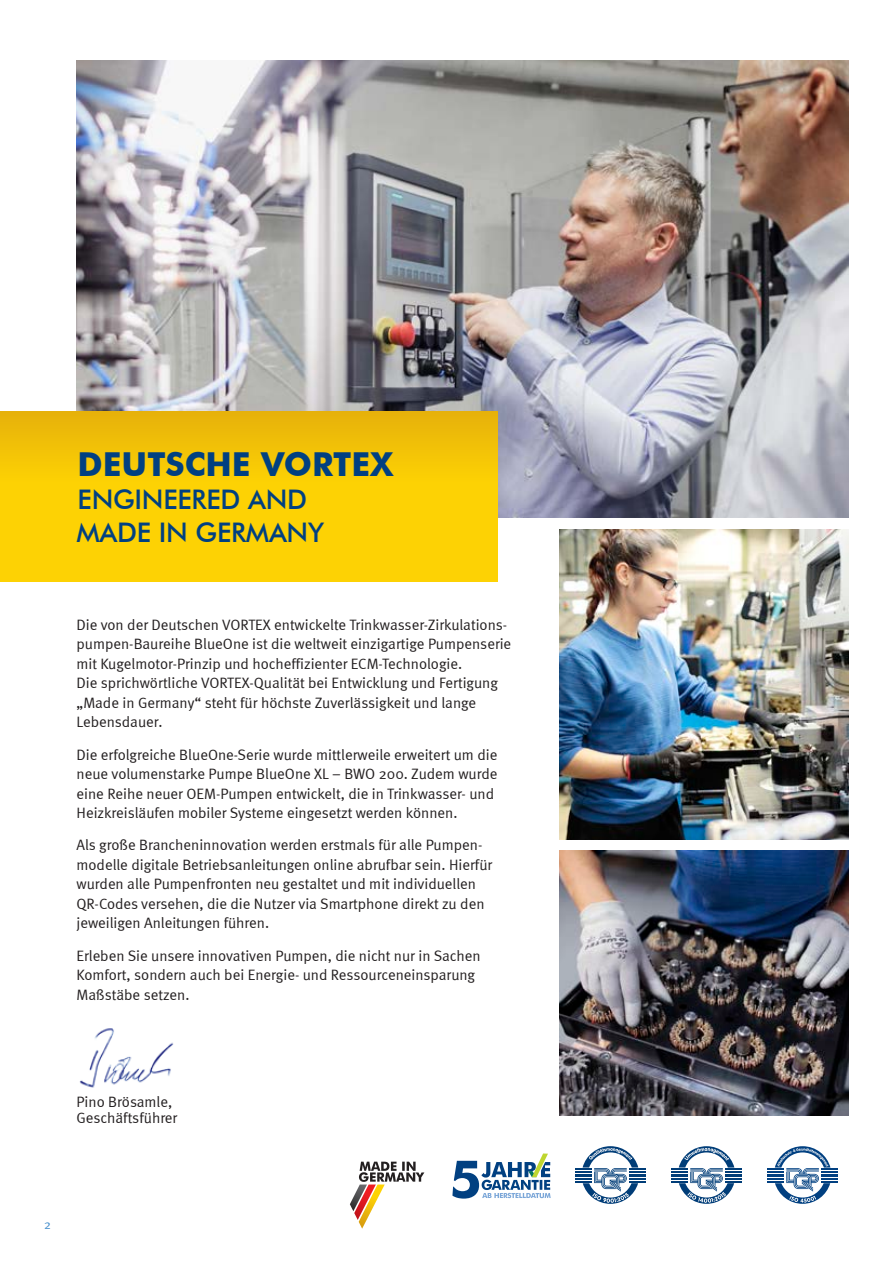
<style>
.page{position:relative;width:893px;height:1263px;background:#fff}
.page>*{position:absolute;margin:0;border:0;box-sizing:border-box;transform-origin:0 0}
.t1{font:700 33px "Futura BT";color:#014081}
.t2{font:500 27px/33px "Futura BT";letter-spacing:-.01em;color:#014081}
.t3{font:15px/19.5px "Meta Normal";color:#231f20}
.t4{font:12.75px "Meta Normal";color:#448dcb}
</style>
<div class="page">
<img style="left:559px;top:851px;width:289px;height:264px">
<img style="left:559px;top:529px;width:289px;height:310px">
<img style="left:77px;top:61px;width:771px;height:457px">
<div style="left:0;top:412px;width:497px;height:170px;background:linear-gradient(to bottom,#eebc08,#ffda02)"></div>
<img style="left:79px;top:1028px;width:95px;height:60px">
<svg style="left:452px;top:1153px;width:99px;height:45px"></svg>
<svg style="left:350px;top:1162px;width:74px;height:67px"></svg>
<svg style="left:575px;top:1146px;width:71px;height:58px"></svg>
<svg style="left:671px;top:1146px;width:71px;height:58px"></svg>
<svg style="left:767px;top:1146px;width:71px;height:58px"></svg>
<h1 class="t1" style="left:78px;top:445px;width:317px">DEUTSCHE VORTEX</h1>
<h2 class="t2" style="left:77px;top:483px;width:249px">ENGINEERED AND<br>MADE IN GERMANY</h2>
<p class="t3" style="left:77px;top:615px;width:436px">Die von der Deutschen VORTEX entwickelte Trinkwasser-Zirkulations&shy;pumpen-Baureihe BlueOne ist die weltweit einzigartige Pumpenserie mit Kugelmotor-Prinzip und hocheffizienter ECM-Technologie.<br>Die sprichwörtliche VORTEX-Qualität bei Entwicklung und Fertigung „Made in Germany“ steht für höchste Zuverlässigkeit und lange Lebensdauer.</p>
<p class="t3" style="left:77px;top:744px;width:423px">Die erfolgreiche BlueOne-Serie wurde mittlerweile erweitert um die neue volumenstarke Pumpe BlueOne XL – BWO 200. Zudem wurde eine Reihe neuer OEM-Pumpen entwickelt, die in Trinkwasser- und Heizkreisläufen mobiler Systeme eingesetzt werden können.</p>
<p class="t3" style="left:77px;top:835px;width:417px">Als große Brancheninnovation werden erstmals für alle Pumpen-- modelle digitale Betriebsanleitungen online abrufbar sein. Hierfür wurden alle Pumpenfronten neu gestaltet und mit individuellen QR-Codes versehen, die die Nutzer via Smartphone direkt zu den jeweiligen Anleitungen führen.</p>
<p class="t3" style="left:77px;top:945px;width:406px">Erleben Sie unsere innovativen Pumpen, die nicht nur in Sachen<br>Komfort, sondern auch bei Energie- und Ressourceneinsparung<br>Maßstäbe setzen.</p>
<p class="t3" style="left:77px;top:1093px;width:102px;line-height:16.5px">Pino Brösamle,<br>Geschäftsführer</p>
<p class="t4" style="left:44px;top:1217px;width:8px">2</p>
</div>
